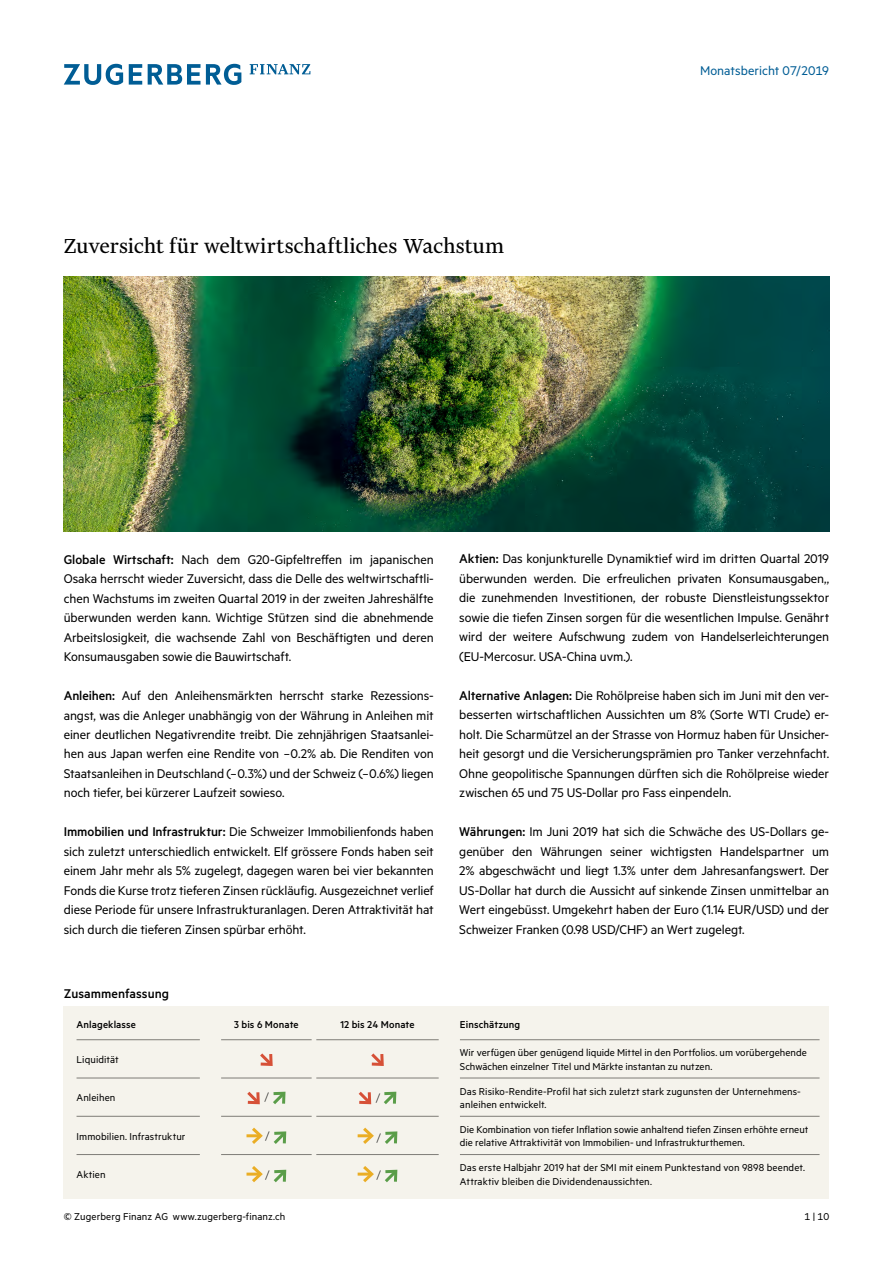
<style>
.page{position:relative;width:893px;height:1263px;background:#fff}
.page>*{position:absolute;margin:0;border:0;box-sizing:border-box;transform-origin:0 0}
.t1{font:24px "Financier Text";color:#000}
.t2{font:14.25px/19.5px "Metric";letter-spacing:-.01em;color:#000;text-align:justify}
.t3{font:14.25px "Metric";color:#005d95}
.t4{font:500 14.25px "Metric";letter-spacing:.005em;color:#000}
.t5{font:11.25px/13.5px "Metric";letter-spacing:.005em;color:#000}
.t6{font:500 11.25px "Metric";letter-spacing:.01em;color:#000}
.t7{font:11.25px "Life T";color:#000}
.s1{font-weight:500}
.s2{font-family:"Life T"}
</style>
<div class="page">
<svg style="left:129px;top:64px;width:13px;height:21px"></svg>
<svg style="left:148px;top:64px;width:52px;height:21px"></svg>
<svg style="left:64px;top:64px;width:59px;height:21px"></svg>
<svg style="left:206px;top:64px;width:35px;height:21px"></svg>
<svg style="left:250px;top:64px;width:60px;height:10px"></svg>
<img style="left:64px;top:276px;width:765px;height:255px">
<div style="left:64px;top:1006px;width:765px;height:193px;background:#f5f3ec"></div>
<hr style="left:77px;top:1039px;width:123px;height:1px;background:#7e7c77">
<hr style="left:77px;top:1078px;width:123px;height:1px;background:#7e7c77">
<hr style="left:77px;top:1116px;width:123px;height:1px;background:#7e7c77">
<hr style="left:77px;top:1154px;width:123px;height:1px;background:#7e7c77">
<hr style="left:221px;top:1039px;width:91px;height:1px;background:#7e7c77">
<hr style="left:221px;top:1078px;width:91px;height:1px;background:#7e7c77">
<hr style="left:221px;top:1116px;width:91px;height:1px;background:#7e7c77">
<hr style="left:221px;top:1154px;width:91px;height:1px;background:#7e7c77">
<hr style="left:316px;top:1039px;width:123px;height:1px;background:#7e7c77">
<hr style="left:316px;top:1078px;width:123px;height:1px;background:#7e7c77">
<hr style="left:316px;top:1116px;width:123px;height:1px;background:#7e7c77">
<hr style="left:316px;top:1154px;width:123px;height:1px;background:#7e7c77">
<hr style="left:460px;top:1039px;width:359px;height:1px;background:#7e7c77">
<hr style="left:460px;top:1078px;width:359px;height:1px;background:#7e7c77">
<hr style="left:460px;top:1116px;width:359px;height:1px;background:#7e7c77">
<hr style="left:460px;top:1154px;width:359px;height:1px;background:#7e7c77">
<svg style="left:260px;top:1053px;width:13px;height:13px"></svg>
<svg style="left:371px;top:1053px;width:13px;height:13px"></svg>
<svg style="left:247px;top:1091px;width:13px;height:14px"></svg>
<svg style="left:273px;top:1091px;width:13px;height:13px"></svg>
<svg style="left:358px;top:1091px;width:14px;height:14px"></svg>
<svg style="left:384px;top:1091px;width:13px;height:13px"></svg>
<hr style="left:246px;top:1134px;width:15px;height:3px;background:#eaad25">
<svg style="left:249px;top:1127px;width:38px;height:17px"></svg>
<hr style="left:358px;top:1134px;width:14px;height:3px;background:#eaad25">
<svg style="left:360px;top:1127px;width:14px;height:17px"></svg>
<svg style="left:385px;top:1131px;width:13px;height:13px"></svg>
<hr style="left:246px;top:1172px;width:15px;height:3px;background:#eaad25">
<svg style="left:249px;top:1166px;width:38px;height:17px"></svg>
<hr style="left:358px;top:1172px;width:14px;height:3px;background:#eaad25">
<svg style="left:360px;top:1166px;width:14px;height:17px"></svg>
<svg style="left:385px;top:1169px;width:13px;height:14px"></svg>
<h1 class="t1" style="left:64px;top:233px;width:442px">Zuversicht für weltwirtschaftliches Wachstum</h1>
<p class="t3" style="left:700px;top:62px;width:131px">Monatsbericht 07/2019</p>
<p class="t2" style="left:64px;top:549px;width:371px"><span class="s1">Globale Wirtschaft:</span> Nach dem G20-Gipfeltreffen im japanischen Osaka herrscht wieder Zuversicht, dass die Delle des weltwirtschaftli&shy;chen Wachstums im zweiten Quartal 2019 in der zweiten Jahreshälfte überwunden werden kann. Wichtige Stützen sind die abnehmende Arbeitslosigkeit, die wachsende Zahl von Beschäftigten und deren Konsumausgaben sowie die Bauwirtschaft.</p>
<p class="t2" style="left:64px;top:685px;width:371px"><span class="s1">Anleihen:</span> Auf den Anleihensmärkten herrscht starke Rezessions&shy;angst, was die Anleger unabhängig von der Währung in Anleihen mit einer deutlichen Negativrendite treibt. Die zehnjährigen Staatsanlei&shy;hen aus Japan werfen eine Rendite von <span class="s2">–</span>0.2% ab. Die Renditen von Staatsanleihen in Deutschland (<span class="s2">–</span>0.3%) und der Schweiz (<span class="s2">–</span>0.6%) liegen noch tiefer, bei kürzerer Laufzeit sowieso.</p>
<p class="t2" style="left:64px;top:822px;width:371px"><span class="s1">Immobilien und Infrastruktur:</span> Die Schweizer Immobilienfonds haben sich zuletzt unterschiedlich entwickelt. Elf grössere Fonds haben seit einem Jahr mehr als 5% zugelegt, dagegen waren bei vier bekannten Fonds die Kurse trotz tieferen Zinsen rückläufig. Ausgezeichnet verlief diese Periode für unsere Infrastrukturanlagen. Deren Attraktivität hat sich durch die tieferen Zinsen spürbar erhöht.</p>
<p class="t2" style="left:459px;top:549px;width:371px"><span class="s1">Aktien:</span> Das konjunkturelle Dynamiktief wird im dritten Quartal 2019 überwunden werden. Die erfreulichen privaten Konsumausgaben,, die zunehmenden Investitionen, der robuste Dienstleistungssektor sowie die tiefen Zinsen sorgen für die wesentlichen Impulse. Genährt wird der weitere Aufschwung zudem von Handelserleichterungen (EU-Mercosur. USA-China uvm.).</p>
<p class="t2" style="left:459px;top:685px;width:371px"><span class="s1">Alternative Anlagen:</span> Die Rohölpreise haben sich im Juni mit den ver&shy;besserten wirtschaftlichen Aussichten um 8% (Sorte WTI Crude) er&shy;holt. Die Scharmützel an der Strasse von Hormuz haben für Unsicher&shy;heit gesorgt und die Versicherungsprämien pro Tanker verzehnfacht.<br>Ohne geopolitische Spannungen dürften sich die Rohölpreise wieder zwischen 65 und 75 US-Dollar pro Fass einpendeln.</p>
<p class="t2" style="left:459px;top:822px;width:371px"><span class="s1">Währungen:</span> Im Juni 2019 hat sich die Schwäche des US-Dollars ge&shy;genüber den Währungen seiner wichtigsten Handelspartner um 2% abgeschwächt und liegt 1.3% unter dem Jahresanfangswert. Der US-Dollar hat durch die Aussicht auf sinkende Zinsen unmittelbar an Wert eingebüsst. Umgekehrt haben der Euro (1.14 EUR/USD) und der Schweizer Franken (0.98 USD/CHF) an Wert zugelegt.</p>
<p class="t4" style="left:64px;top:985px;width:107px">Zusammenfassung</p>
<p class="t6" style="left:77px;top:1017px;width:61px">Anlageklasse</p>
<p class="t6" style="left:234px;top:1017px;width:66px">3 bis 6 Monate</p>
<p class="t6" style="left:340px;top:1017px;width:76px">12 bis 24 Monate</p>
<p class="t6" style="left:460px;top:1017px;width:62px">Einschätzung</p>
<p class="t5" style="left:77px;top:1052px;width:44px">Liquidität</p>
<p class="t5" style="left:460px;top:1046px;width:348px">Wir verfügen über genügend liquide Mittel in den Portfolios. um vorübergehende<br>Schwächen einzelner Titel und Märkte instantan zu nutzen.</p>
<p class="t5" style="left:77px;top:1091px;width:40px">Anleihen</p>
<p class="t7" style="left:265px;top:1089px;width:6px">/</p>
<p class="t7" style="left:376px;top:1091px;width:6px">/</p>
<p class="t5" style="left:460px;top:1084px;width:342px">Das Risiko-Rendite-Profil hat sich zuletzt stark zugunsten der Unternehmens&shy;anleihen entwickelt.</p>
<p class="t5" style="left:77px;top:1129px;width:111px">Immobilien. Infrastruktur</p>
<p class="t7" style="left:266px;top:1129px;width:6px">/</p>
<p class="t7" style="left:377px;top:1131px;width:6px">/</p>
<p class="t5" style="left:460px;top:1122px;width:350px">Die Kombination von tiefer Inflation sowie anhaltend tiefen Zinsen erhöhte erneut die relative Attraktivität von Immobilien- und Infrastrukturthemen.</p>
<p class="t5" style="left:77px;top:1167px;width:31px">Aktien</p>
<p class="t7" style="left:266px;top:1167px;width:6px">/</p>
<p class="t7" style="left:377px;top:1167px;width:6px">/</p>
<p class="t5" style="left:460px;top:1160px;width:347px">Das erste Halbjahr 2019 hat der SMI mit einem Punktestand von 9898 beendet.<br>Attraktiv bleiben die Dividendenaussichten.</p>
<p class="t5" style="left:64px;top:1210px;width:223px">© Zugerberg Finanz AG www.zugerberg-finanz.ch</p>
<p class="t5" style="left:804px;top:1210px;width:26px">1 | 10</p>
</div>
